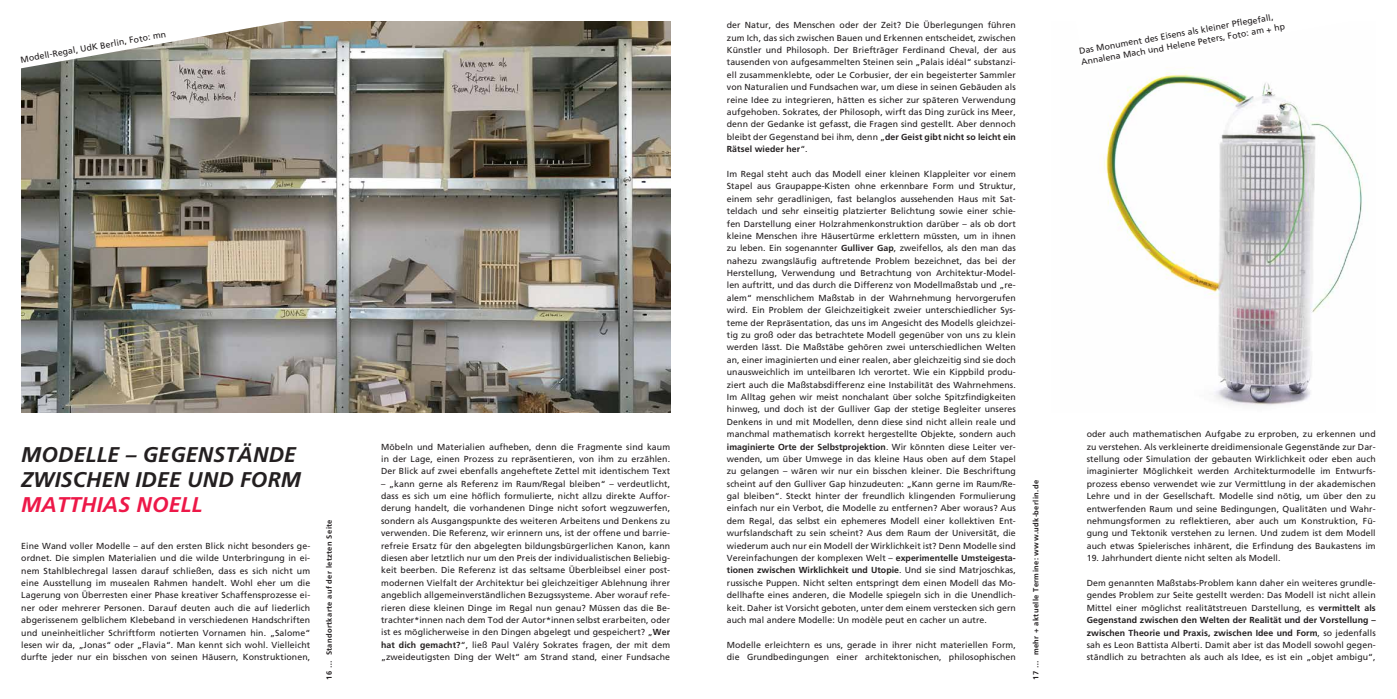
<style>
.page{position:relative;width:1397px;height:699px;background:#fff}
.page>*{position:absolute;margin:0;border:0;box-sizing:border-box;transform-origin:0 0}
.t1{font:italic 700 21.25px/24.8px "Frutiger";letter-spacing:.01em;color:#231f20}
.t2{font:italic 700 21.25px "Frutiger";letter-spacing:.01em;color:#ed1848}
.t3{font:8.75px/12.4px "Frutiger";letter-spacing:.01em;color:#231f20;text-align:justify}
.t4{font:700 7.5px "Frutiger";letter-spacing:.05em;color:#231f20}
.s1{font-weight:700}
</style>
<div class="page">
<img style="left:21px;top:21px;width:649px;height:391px">
<img style="left:1105px;top:70px;width:258px;height:336px">
<svg style="left:21px;top:21px;width:348px;height:48px"></svg>
<p class="t3" style="left:20px;top:53px;width:149px;rotate:-10deg">Modell-Regal, UdK Berlin, Foto: mn</p>
<h1 class="t1" style="left:21px;top:442px;width:281px">MODELLE – GEGENSTÄNDE<br>ZWISCHEN IDEE UND FORM</h1>
<h1 class="t2" style="left:21px;top:491px;width:183px">MATTHIAS NOELL</h1>
<p class="t3" style="left:21px;top:539px;width:290px">Eine Wand voller Modelle – auf den ersten Blick nicht besonders ge&shy;ordnet. Die simplen Materialien und die wilde Unterbringung in ei&shy;nem Stahlblechregal lassen darauf schließen, dass es sich nicht um eine Ausstellung im musealen Rahmen handelt. Wohl eher um die Lagerung von Überresten einer Phase kreativer Schaffensprozesse ei&shy;ner oder mehrerer Personen. Darauf deuten auch die auf liederlich abgerissenem gelblichem Klebeband in verschiedenen Handschriften und uneinheitlicher Schriftform notierten Vornamen hin. „Salome“ lesen wir da, „Jonas“ oder „Flavia“. Man kennt sich wohl. Vielleicht durfte jeder nur ein bisschen von seinen Häusern, Konstruktionen,</p>
<p class="t4" style="left:325px;top:679px;width:162px;rotate:-90deg">16 … Standortkarte auf der letzten Seite</p>
<p class="t3" style="left:381px;top:440px;width:290px">Möbeln und Materialien aufheben, denn die Fragmente sind kaum in der Lage, einen Prozess zu repräsentieren, von ihm zu erzählen.<br>Der Blick auf zwei ebenfalls angeheftete Zettel mit identischem Text</p>
<p class="t3" style="left:381px;top:477px;width:290px">– „kann gerne als Referenz im Raum/Regal bleiben“ – verdeutlicht, dass es sich um eine höflich formulierte, nicht allzu direkte Auffor&shy;derung handelt, die vorhandenen Dinge nicht sofort wegzuwerfen, sondern als Ausgangspunkte des weiteren Arbeitens und Denkens zu verwenden. Die Referenz, wir erinnern uns, ist der offene und barrie&shy;refreie Ersatz für den abgelegten bildungsbürgerlichen Kanon, kann diesen aber letztlich nur um den Preis der individualistischen Beliebig&shy;keit beerben. Die Referenz ist das seltsame Überbleibsel einer post&shy;modernen Vielfalt der Architektur bei gleichzeitiger Ablehnung ihrer angeblich allgemeinverständlichen Bezugssysteme. Aber worauf refe&shy;rieren diese kleinen Dinge im Regal nun genau? Müssen das die Be&shy;trachter*innen nach dem Tod der Autor*innen selbst erarbeiten, oder ist es möglicherweise in den Dingen abgelegt und gespeichert? „<span class="s1">Wer hat dich gemacht?</span>“, ließ Paul Valéry Sokrates fragen, der mit dem „zweideutigsten Ding der Welt“ am Strand stand, einer Fundsache</p>
<p class="t3" style="left:726px;top:19px;width:290px">der Natur, des Menschen oder der Zeit? Die Überlegungen führen zum Ich, das sich zwischen Bauen und Erkennen entscheidet, zwischen Künstler und Philosoph. Der Briefträger Ferdinand Cheval, der aus tausenden von aufgesammelten Steinen sein „Palais idéal“ substanzi&shy;ell zusammenklebte, oder Le Corbusier, der ein begeisterter Sammler von Naturalien und Fundsachen war, um diese in seinen Gebäuden als reine Idee zu integrieren, hätten es sicher zur späteren Verwendung aufgehoben. Sokrates, der Philosoph, wirft das Ding zurück ins Meer, denn der Gedanke ist gefasst, die Fragen sind gestellt. Aber dennoch bleibt der Gegenstand bei ihm, denn „<span class="s1">der Geist gibt nicht so leicht ein Rätsel wieder her</span>“.</p>
<p class="t3" style="left:726px;top:168px;width:290px">Im Regal steht auch das Modell einer kleinen Klappleiter vor einem Stapel aus Graupappe-Kisten ohne erkennbare Form und Struktur, einem sehr geradlinigen, fast belanglos aussehenden Haus mit Sat&shy;teldach und sehr einseitig platzierter Belichtung sowie einer schie&shy;fen Darstellung einer Holzrahmenkonstruktion darüber – als ob dort kleine Menschen ihre Häusertürme erklettern müssten, um in ihnen zu leben. Ein sogenannter <span class="s1">Gulliver Gap</span>, zweifellos, als den man das nahezu zwangsläufig auftretende Problem bezeichnet, das bei der Herstellung, Verwendung und Betrachtung von Architektur-Model&shy;len auftritt, und das durch die Differenz von Modellmaßstab und „re&shy;alem“ menschlichem Maßstab in der Wahrnehmung hervorgerufen wird. Ein Problem der Gleichzeitigkeit zweier unterschiedlicher Sys&shy;teme der Repräsentation, das uns im Angesicht des Modells gleichzei&shy;tig zu groß oder das betrachtete Modell gegenüber von uns zu klein werden lässt. Die Maßstäbe gehören zwei unterschiedlichen Welten an, einer imaginierten und einer realen, aber gleichzeitig sind sie doch unausweichlich im unteilbaren Ich verortet. Wie ein Kippbild produ&shy;ziert auch die Maßstabsdifferenz eine Instabilität des Wahrnehmens.<br>Im Alltag gehen wir meist nonchalant über solche Spitzfindigkeiten hinweg, und doch ist der Gulliver Gap der stetige Begleiter unseres Denkens in und mit Modellen, denn diese sind nicht allein reale und manchmal mathematisch korrekt hergestellte Objekte, sondern auch <span class="s1">imaginierte Orte der Selbstprojektion</span>. Wir könnten diese Leiter ver&shy;wenden, um über Umwege in das kleine Haus oben auf dem Stapel zu gelangen – wären wir nur ein bisschen kleiner. Die Beschriftung scheint auf den Gulliver Gap hinzudeuten: „Kann gerne im Raum/Re&shy;gal bleiben“. Steckt hinter der freundlich klingenden Formulierung einfach nur ein Verbot, die Modelle zu entfernen? Aber woraus? Aus dem Regal, das selbst ein ephemeres Modell einer kollektiven Ent&shy;wurfslandschaft zu sein scheint? Aus dem Raum der Universität, die wiederum auch nur ein Modell der Wirklichkeit ist? Denn Modelle sind Vereinfachungen der komplexen Welt – <span class="s1">experimentelle Umsteigesta&shy;tionen zwischen Wirklichkeit und Utopie</span>. Und sie sind Matrjoschkas, russische Puppen. Nicht selten entspringt dem einen Modell das Mo&shy;dellhafte eines anderen, die Modelle spiegeln sich in die Unendlich&shy;keit. Daher ist Vorsicht geboten, unter dem einem verstecken sich gern auch mal andere Modelle: Un modèle peut en cacher un autre.</p>
<p class="t3" style="left:726px;top:638px;width:290px">Modelle erleichtern es uns, gerade in ihrer nicht materiellen Form, die Grundbedingungen einer architektonischen, philosophischen</p>
<p class="t4" style="left:1031px;top:679px;width:201px;rotate:-90deg">17 … mehr + aktuelle Termine: www.udk-berlin.de</p>
<p class="t3" style="left:1078px;top:46px;width:208px;line-height:11.2px;rotate:-10deg">Das Monument des Eisens als kleiner Pfl egefall,<br>Annalena Mach und Helene Peters, Foto: am + hp</p>
<p class="t3" style="left:1086px;top:427px;width:290px">oder auch mathematischen Aufgabe zu erproben, zu erkennen und zu verstehen. Als verkleinerte dreidimensionale Gegenstände zur Dar&shy;stellung oder Simulation der gebauten Wirklichkeit oder eben auch imaginierter Möglichkeit werden Architekturmodelle im Entwurfs&shy;prozess ebenso verwendet wie zur Vermittlung in der akademischen Lehre und in der Gesellschaft. Modelle sind nötig, um über den zu entwerfenden Raum und seine Bedingungen, Qualitäten und Wahr&shy;nehmungsformen zu reflektieren, aber auch um Konstruktion, Fü&shy;gung und Tektonik verstehen zu lernen. Und zudem ist dem Modell auch etwas Spielerisches inhärent, die Erfindung des Baukastens im</p>
<p class="t3" style="left:1086px;top:551px;width:195px">19. Jahrhundert diente nicht selten als Modell.</p>
<p class="t3" style="left:1086px;top:576px;width:290px">Dem genannten Maßstabs-Problem kann daher ein weiteres grundle&shy;gendes Problem zur Seite gestellt werden: Das Modell ist nicht allein Mittel einer möglichst realitätstreuen Darstellung, es <span class="s1">vermittelt als Gegenstand zwischen den Welten der Realität und der Vorstellung – zwischen Theorie und Praxis, zwischen Idee und Form</span>, so jedenfalls sah es Leon Battista Alberti. Damit aber ist das Modell sowohl gegen&shy;ständlich zu betrachten als auch als Idee, es ist ein „objet ambigu“,</p>
</div>
